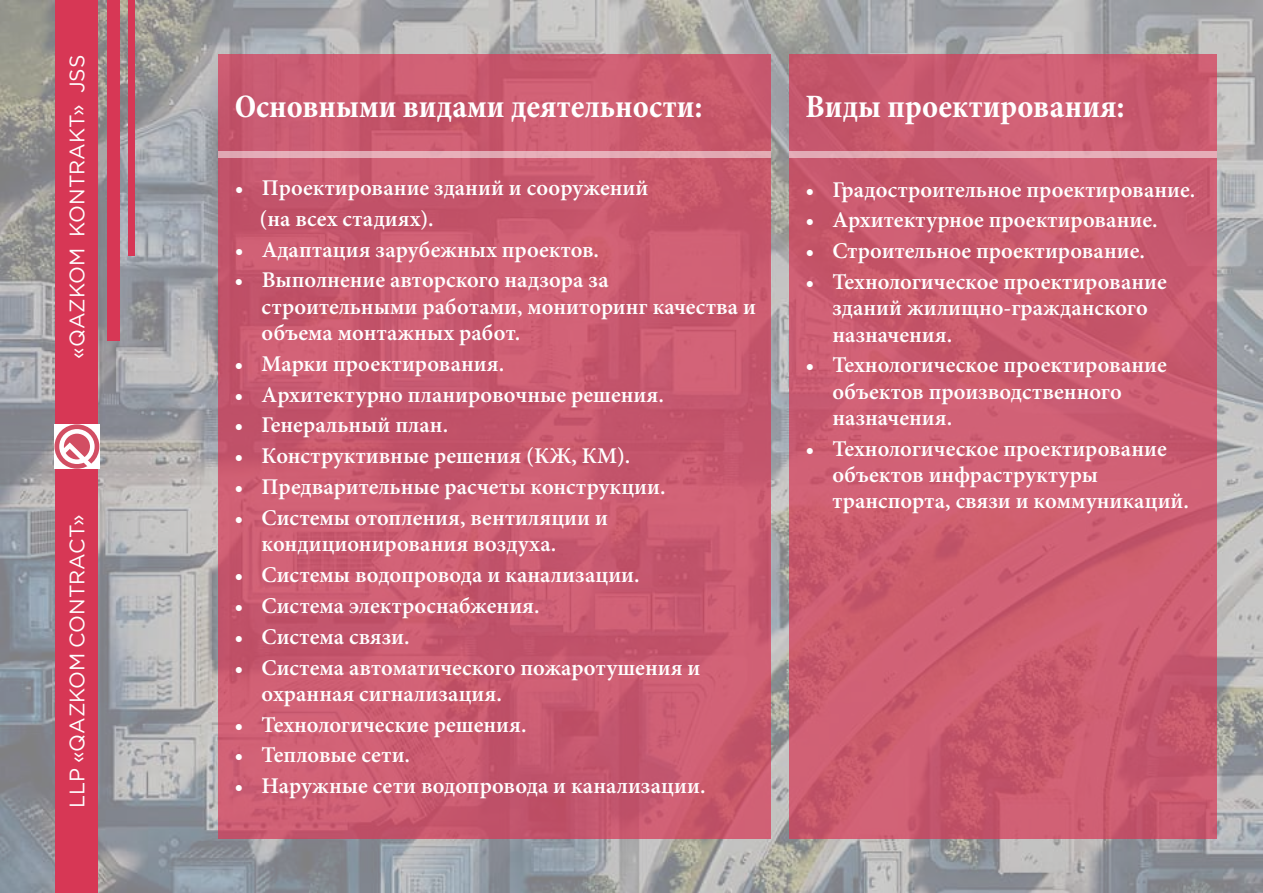
<style>
.page{position:relative;width:1263px;height:893px;background:#fff}
.page>*{position:absolute;margin:0;border:0;box-sizing:border-box;transform-origin:0 0}
.t1{font:700 condensed 33px "Minion Pro";color:#fff}
.t2{font:600 22.5px/26.2px "Minion Pro";color:#fff}
.t3{font:21px "Gotham Pro";color:#fff}
</style>
<div class="page">
<img style="left:0;top:0;width:1263px;height:893px">
<div style="left:218px;top:54px;width:553px;height:785px;background:#ca5a70"></div>
<div style="left:218px;top:151px;width:553px;height:7px;background:#e5adb7"></div>
<div style="left:56px;top:0;width:42px;height:893px;background:#d73755"></div>
<div style="left:107px;top:0;width:12px;height:340px;background:#d73755"></div>
<div style="left:128px;top:0;width:7px;height:256px;background:#d73755"></div>
<div style="left:54px;top:424px;width:46px;height:45px;background:#fff"></div>
<svg style="left:55px;top:424px;width:44px;height:45px"></svg>
<div style="left:59px;top:429px;width:36px;height:35px;border:5px solid #fff;border-radius:50%"></div>
<svg style="left:57px;top:439px;width:41px;height:30px"></svg>
<div style="left:789px;top:54px;width:428px;height:785px;background:#cd5d70"></div>
<div style="left:789px;top:151px;width:428px;height:7px;background:#e4acb7"></div>
<p class="t3" style="left:69px;top:359px;width:305px;rotate:-90deg">«QAZKOM KONTRAKT» JSS</p>
<p class="t3" style="left:69px;top:808px;width:295px;rotate:-90deg">LLP «QAZKOM CONTRACT»</p>
<h1 class="t1" style="left:235px;top:93px;width:470px">Основными видами деятельности:</h1>
<h1 class="t1" style="left:805px;top:93px;width:321px">Виды проектирования:</h1>
<p class="t2" style="left:260px;top:174px;width:390px;line-height:30.9px;text-indent:-25px">• Проектирование зданий и сооружений (на всех стадиях).</p>
<p class="t2" style="left:235px;top:238px;width:366px">• Адаптация зарубежных проектов.</p>
<p class="t2" style="left:262px;top:269px;width:496px;text-indent:-27px">• Выполнение авторского надзора за строительными работами, мониторинг качества и объема монтажных работ.</p>
<p class="t2" style="left:235px;top:352px;width:271px">• Марки проектирования.</p>
<p class="t2" style="left:235px;top:383px;width:431px">• Архитектурно планировочные решения.</p>
<p class="t2" style="left:235px;top:414px;width:215px">• Генеральный план.</p>
<p class="t2" style="left:235px;top:445px;width:397px">• Конструктивные решения (КЖ, КМ).</p>
<p class="t2" style="left:235px;top:476px;width:432px">• Предварительные расчеты конструкции.</p>
<p class="t2" style="left:262px;top:507px;width:348px;text-indent:-27px">• Системы отопления, вентиляции и кондиционирования воздуха.</p>
<p class="t2" style="left:235px;top:564px;width:407px">• Системы водопровода и канализации.</p>
<p class="t2" style="left:235px;top:595px;width:307px">• Система электроснабжения.</p>
<p class="t2" style="left:235px;top:625px;width:177px">• Система связи.</p>
<p class="t2" style="left:262px;top:656px;width:440px;text-indent:-27px">• Система автоматического пожаротушения и охранная сигнализация.</p>
<p class="t2" style="left:235px;top:713px;width:293px">• Технологические решения.</p>
<p class="t2" style="left:235px;top:744px;width:177px">• Тепловые сети.</p>
<p class="t2" style="left:235px;top:775px;width:472px">• Наружные сети водопровода и канализации.</p>
<p class="t2" style="left:805px;top:178px;width:391px">• Градостроительное проектирование.</p>
<p class="t2" style="left:805px;top:209px;width:354px">• Архитектурное проектирование.</p>
<p class="t2" style="left:805px;top:240px;width:341px">• Строительное проектирование.</p>
<p class="t2" style="left:832px;top:271px;width:336px;text-indent:-27px">• Технологическое проектирование зданий жилищно-гражданского назначения.</p>
<p class="t2" style="left:832px;top:354px;width:336px;text-indent:-27px">• Технологическое проектирование объектов производственного назначения.</p>
<p class="t2" style="left:832px;top:437px;width:358px;text-indent:-27px">• Технологическое проектирование объектов инфраструктуры транспорта, связи и коммуникаций.</p>
</div>
